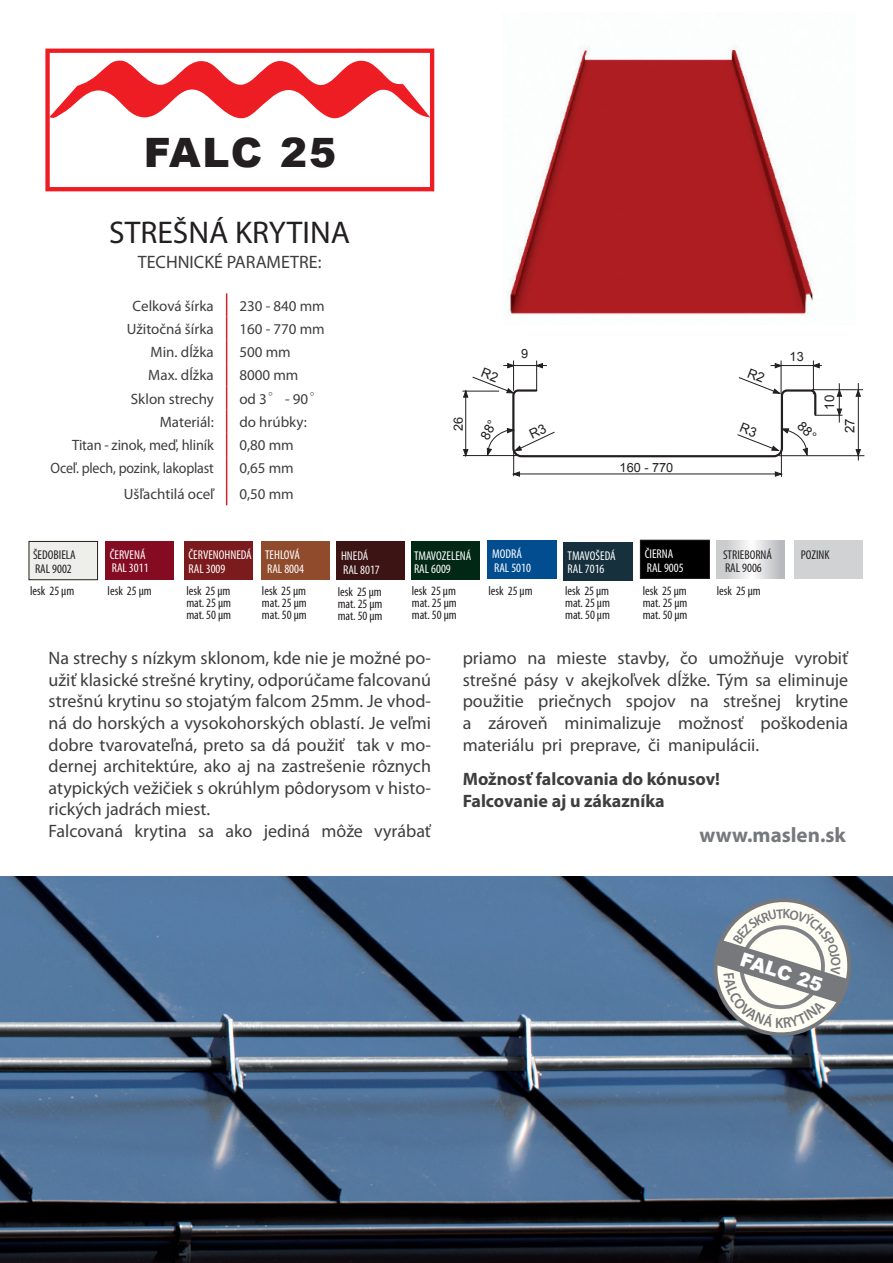
<style>
.page{position:relative;width:893px;height:1263px;background:#fff}
.page>*{position:absolute;margin:0;border:0;box-sizing:border-box;transform-origin:0 0}
.t1{font:900 40.5px "Arial";letter-spacing:.04em;color:#231f20}
.t2{font:31.5px "Myriad Pro";color:#231f20}
.t3{font:700 21px "Myriad Pro";color:#76787b}
.t4{font:900 19.2px "Arial";color:#fff}
.t5{font:18px/21.6px "Myriad Pro";color:#3e3e3f;text-align:justify}
.t6{font:700 18px "Myriad Pro";color:#3e3e3f}
.t7{font:15px "Myriad Pro";color:#3e3e3f}
.t8{font:15px "Myriad Pro";color:#3e3e3f;scale:.93 1}
.t9{font:15px "Myriad Pro";color:#3e3e3f;scale:.96 1}
.t10{font:300 15px "Adobe Song Std";color:#3e3e3f}
.t11{font:600 15px "Myriad Pro";color:#76787b;scale:.94 1}
.t12{font:13.2px "Arial";color:#231f20}
.t13{font:condensed 12.75px "Myriad Pro";color:#231f20}
.t14{font:condensed 12.75px/13.5px "Myriad Pro";color:#fff}
.t15{font:condensed 12.75px "Myriad Pro";color:#f7f7f8}
.t16{font:12.75px "Arial";color:#231f20}
</style>
<div class="page">
<img style="left:0;top:876px;width:893px;height:387px">
<div style="left:29px;top:541px;width:69px;height:39px;background:#eeeeeb;border:1px solid #231f20"></div>
<div style="left:106px;top:541px;width:68px;height:38px;background:#850b22"></div>
<div style="left:184px;top:541px;width:69px;height:38px;background:#7c1b1d"></div>
<div style="left:411px;top:541px;width:69px;height:38px;background:#002815"></div>
<div style="left:488px;top:540px;width:69px;height:39px;background:#014d90"></div>
<div style="left:564px;top:542px;width:69px;height:38px;background:#16303d"></div>
<div style="left:640px;top:540px;width:69px;height:38px;background:#000"></div>
<div style="left:640px;top:540px;width:70px;height:39px;border:1px solid #231f20"></div>
<div style="left:261px;top:541px;width:69px;height:38px;background:#904b2d"></div>
<div style="left:336px;top:542px;width:69px;height:38px;background:#3c1413"></div>
<svg style="left:717px;top:540px;width:68px;height:39px"></svg>
<svg style="left:45px;top:49px;width:389px;height:142px"></svg>
<svg style="left:49px;top:60px;width:381px;height:60px"></svg>
<div style="left:794px;top:540px;width:69px;height:38px;background:#d1d2d4"></div>
<img style="left:509px;top:47px;width:304px;height:268px">
<hr style="left:462px;top:391px;width:37px;height:1px;background:#231f20">
<hr style="left:513px;top:361px;width:1px;height:30px;background:#231f20">
<hr style="left:536px;top:361px;width:1px;height:30px;background:#231f20">
<hr style="left:779px;top:455px;width:85px;height:1px;background:#231f20">
<hr style="left:781px;top:361px;width:1px;height:33px;background:#231f20">
<hr style="left:813px;top:361px;width:1px;height:33px;background:#231f20">
<hr style="left:858px;top:383px;width:1px;height:77px;background:#231f20">
<svg style="left:856px;top:390px;width:5px;height:7px"></svg>
<svg style="left:856px;top:449px;width:5px;height:7px"></svg>
<hr style="left:812px;top:389px;width:51px;height:1px;background:#231f20">
<svg style="left:226px;top:293px;width:1px;height:212px"></svg>
<svg style="left:706px;top:891px;width:152px;height:152px"></svg>
<svg style="left:463px;top:363px;width:379px;height:114px"></svg>
<p class="t1" style="left:144px;top:123px;width:194px">FALC 25</p>
<p class="t2" style="left:109px;top:213px;width:242px">STREŠNÁ KRYTINA</p>
<p class="t5" style="left:138px;top:251px;width:185px">TECHNICKÉ PARAMETRE:</p>
<p class="t7" style="left:133px;top:296px;width:83px">Celková šírka</p>
<p class="t7" style="left:239px;top:296px;width:87px">230 - 840 mm</p>
<p class="t7" style="left:127px;top:320px;width:89px">Užitočná šírka</p>
<p class="t7" style="left:239px;top:320px;width:87px">160 - 770 mm</p>
<p class="t7" style="left:151px;top:343px;width:65px">Min. dĺžka</p>
<p class="t7" style="left:239px;top:343px;width:53px">500 mm</p>
<p class="t7" style="left:148px;top:366px;width:67px">Max. dĺžka</p>
<p class="t7" style="left:239px;top:366px;width:60px">8000 mm</p>
<p class="t7" style="left:131px;top:389px;width:85px">Sklon strechy</p>
<p class="t7" style="left:239px;top:389px;width:29px">od 3</p>
<p class="t10" style="left:267px;top:382px;width:16px">。</p>
<p class="t7" style="left:285px;top:389px;width:25px">- 90</p>
<p class="t10" style="left:308px;top:382px;width:16px">。</p>
<p class="t7" style="left:160px;top:413px;width:56px">Materiál:</p>
<p class="t7" style="left:239px;top:413px;width:69px">do hrúbky:</p>
<p class="t9" style="left:72px;top:436px;width:149px">Titan - zinok, meď, hliník</p>
<p class="t7" style="left:239px;top:436px;width:56px">0,80 mm</p>
<p class="t8" style="left:51px;top:459px;width:177px">Oceľ. plech, pozink, lakoplast</p>
<p class="t7" style="left:239px;top:459px;width:56px">0,65 mm</p>
<p class="t7" style="left:124px;top:485px;width:91px">Ušľachtilá oceľ</p>
<p class="t7" style="left:239px;top:485px;width:56px">0,50 mm</p>
<p class="t16" style="left:450px;top:431px;width:16px;rotate:-90deg">26</p>
<p class="t16" style="left:521px;top:345px;width:9px">9</p>
<p class="t16" style="left:790px;top:348px;width:16px">13</p>
<p class="t16" style="left:620px;top:459px;width:55px">160 - 770</p>
<p class="t12" style="left:821px;top:410px;width:16px;rotate:-90deg">10</p>
<p class="t12" style="left:841px;top:433px;width:16px;rotate:-90deg">27</p>
<p class="t13" style="left:33px;top:547px;width:44px">ŠEDOBIELA</p>
<p class="t13" style="left:35px;top:561px;width:38px">RAL 9002</p>
<p class="t14" style="left:110px;top:548px;width:37px">ČERVENÁ</p>
<p class="t14" style="left:112px;top:561px;width:38px">RAL 3011</p>
<p class="t14" style="left:189px;top:548px;width:65px">ČERVENOHNEDÁ</p>
<p class="t14" style="left:189px;top:562px;width:38px">RAL 3009</p>
<p class="t14" style="left:265px;top:548px;width:36px">TEHLOVÁ</p>
<p class="t14" style="left:267px;top:561px;width:38px">RAL 8004</p>
<p class="t15" style="left:341px;top:548px;width:29px">HNEDÁ</p>
<p class="t15" style="left:343px;top:562px;width:38px">RAL 8017</p>
<p class="t14" style="left:414px;top:548px;width:59px">TMAVOZELENÁ</p>
<p class="t14" style="left:414px;top:562px;width:38px">RAL 6009</p>
<p class="t14" style="left:492px;top:547px;width:31px">MODRÁ</p>
<p class="t14" style="left:494px;top:561px;width:38px">RAL 5010</p>
<p class="t14" style="left:568px;top:549px;width:49px">TMAVOŠEDÁ<br>RAL 7016</p>
<p class="t14" style="left:645px;top:547px;width:30px">ČIERNA</p>
<p class="t14" style="left:647px;top:561px;width:38px">RAL 9005</p>
<p class="t13" style="left:723px;top:547px;width:51px">STRIEBORNÁ</p>
<p class="t13" style="left:725px;top:560px;width:38px">RAL 9006</p>
<p class="t13" style="left:801px;top:547px;width:30px">POZINK</p>
<p class="t13" style="left:30px;top:583px;width:46px">lesk 25 µm</p>
<p class="t13" style="left:108px;top:583px;width:46px">lesk 25 µm</p>
<p class="t13" style="left:186px;top:583px;width:46px">lesk 25 µm</p>
<p class="t13" style="left:186px;top:595px;width:46px">mat. 25 µm</p>
<p class="t13" style="left:186px;top:607px;width:46px">mat. 50 µm</p>
<p class="t13" style="left:262px;top:583px;width:46px">lesk 25 µm</p>
<p class="t13" style="left:262px;top:595px;width:46px">mat. 25 µm</p>
<p class="t13" style="left:262px;top:607px;width:46px">mat. 50 µm</p>
<p class="t13" style="left:338px;top:584px;width:46px">lesk 25 µm</p>
<p class="t13" style="left:338px;top:596px;width:46px">mat. 25 µm</p>
<p class="t13" style="left:338px;top:608px;width:46px">mat. 50 µm</p>
<p class="t13" style="left:412px;top:583px;width:46px">lesk 25 µm</p>
<p class="t13" style="left:412px;top:595px;width:46px">mat. 25 µm</p>
<p class="t13" style="left:412px;top:607px;width:46px">mat. 50 µm</p>
<p class="t13" style="left:488px;top:583px;width:46px">lesk 25 µm</p>
<p class="t13" style="left:565px;top:583px;width:46px">lesk 25 µm</p>
<p class="t13" style="left:565px;top:595px;width:46px">mat. 25 µm</p>
<p class="t13" style="left:565px;top:607px;width:46px">mat. 50 µm</p>
<p class="t13" style="left:643px;top:583px;width:46px">lesk 25 µm</p>
<p class="t13" style="left:643px;top:595px;width:46px">mat. 25 µm</p>
<p class="t13" style="left:643px;top:607px;width:46px">mat. 50 µm</p>
<p class="t13" style="left:717px;top:583px;width:46px">lesk 25 µm</p>
<p class="t5" style="left:49px;top:647px;width:384px">Na strechy s nízkym sklonom, kde nie je možné po&shy;užiť klasické strešné krytiny, odporúčame falcovanú strešnú krytinu so stojatým falcom 25mm. Je vhod&shy;ná do horských a vysokohorských oblastí. Je veľmi dobre tvarovateľná, preto sa dá použiť tak v mo&shy;dernej architektúre, ako aj na zastrešenie rôznych atypických vežičiek s okrúhlym pôdorysom v histo&shy;rických jadrách miest.</p>
<p class="t5" style="left:49px;top:820px;width:384px">Falcovaná krytina sa ako jediná môže vyrábať</p>
<p class="t5" style="left:463px;top:647px;width:387px">priamo na mieste stavby, čo umožňuje vyrobiť</p>
<p class="t5" style="left:463px;top:669px;width:387px">strešné pásy v akejkoľvek dĺžke. Tým sa eliminuje</p>
<p class="t5" style="left:463px;top:690px;width:387px">použitie priečnych spojov na strešnej krytine</p>
<p class="t5" style="left:463px;top:712px;width:387px">a zároveň minimalizuje možnosť poškodenia</p>
<p class="t5" style="left:463px;top:733px;width:298px">materiálu pri preprave, či manipulácii.</p>
<p class="t6" style="left:463px;top:767px;width:259px">Možnosť falcovania do kónusov!</p>
<p class="t6" style="left:463px;top:789px;width:203px">Falcovanie aj u zákazníka</p>
<p class="t3" style="left:699px;top:821px;width:148px">www.maslen.sk</p>
<p class="t4" style="left:745px;top:946px;width:87px;rotate:18deg">FALC 25</p>
<p class="t11" style="left:775px;top:1013px;width:10px">K</p>
</div>
